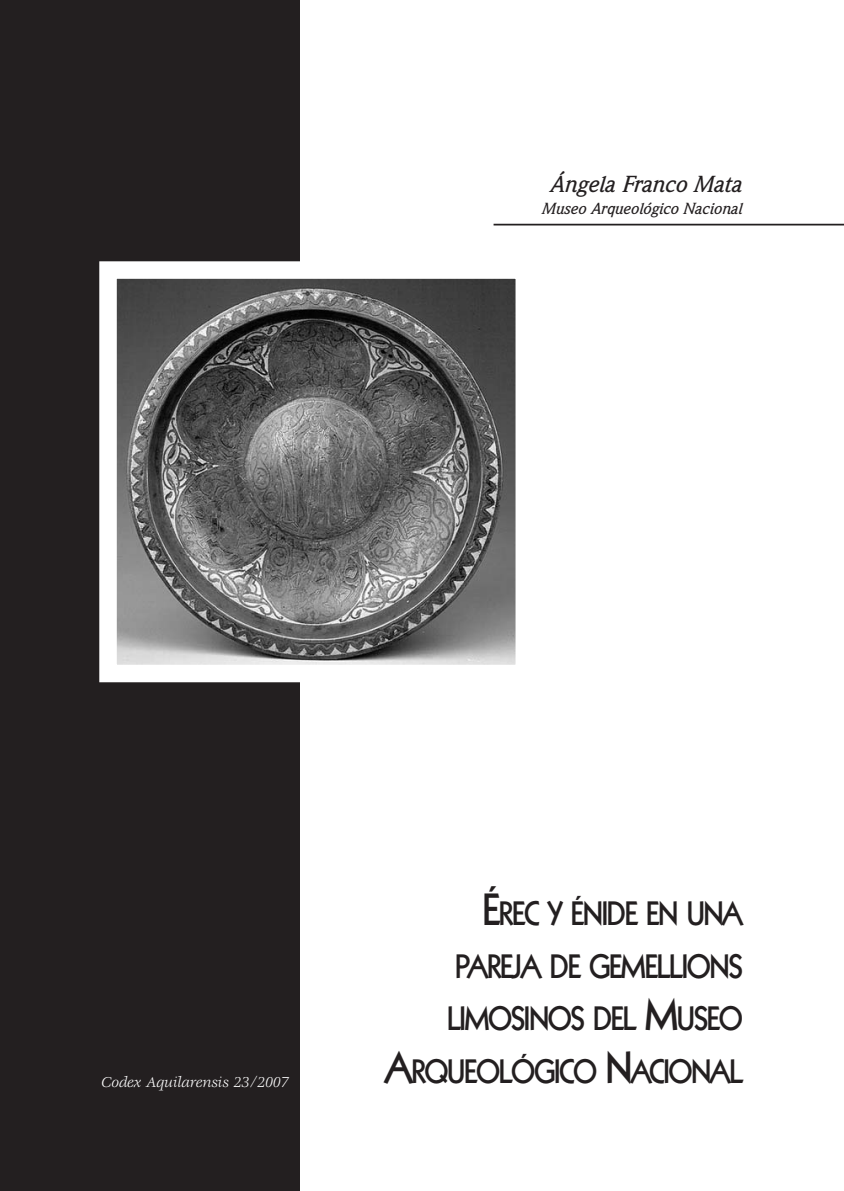
<style>
.page{position:relative;width:844px;height:1191px;background:#fff}
.page>*{position:absolute;margin:0;border:0;box-sizing:border-box;transform-origin:0 0}
.t1{font:800 32.9px/52.5px "Kabel";letter-spacing:-.05em;color:#231f20;text-align:justify;scale:.88 1}
.t2{font:italic 500 22.75px "Weidemann";color:#231f20}
.t3{font:italic 500 15.75px "Weidemann";color:#231f20}
.t4{font:italic 15.75px "Veljovic";color:#fff}
.s1{font-size:43.75px}
</style>
<div class="page">
<div style="left:0;top:0;width:299px;height:1191px;background:#231f20"></div>
<hr style="left:493px;top:224px;width:350px;height:1px;background:#231f20">
<img style="left:118px;top:280px;width:396px;height:383px">
<div style="left:99px;top:261px;width:434px;height:421px;border:18px solid #fff"></div>
<p class="t2" style="left:551px;top:175px;width:193px">Ángela Franco Mata</p>
<p class="t3" style="left:542px;top:203px;width:201px">Museo Arqueológico Nacional</p>
<p class="t4" style="left:101px;top:1075px;width:189px">Codex Aquilarensis 23/2007</p>
<p class="t1" style="left:447px;top:889px;width:338px;text-indent:36px"><span class="s1">É</span>REC Y ÉNIDE EN UNA PAREJA DE GEMELLIONS LIMOSINOS DEL <span class="s1">M</span>USEO</p>
<p class="t1" style="left:384px;top:1047px;width:409px"><span class="s1">A</span>RQUEOLÓGICO <span class="s1">N</span>ACIONAL</p>
</div>
